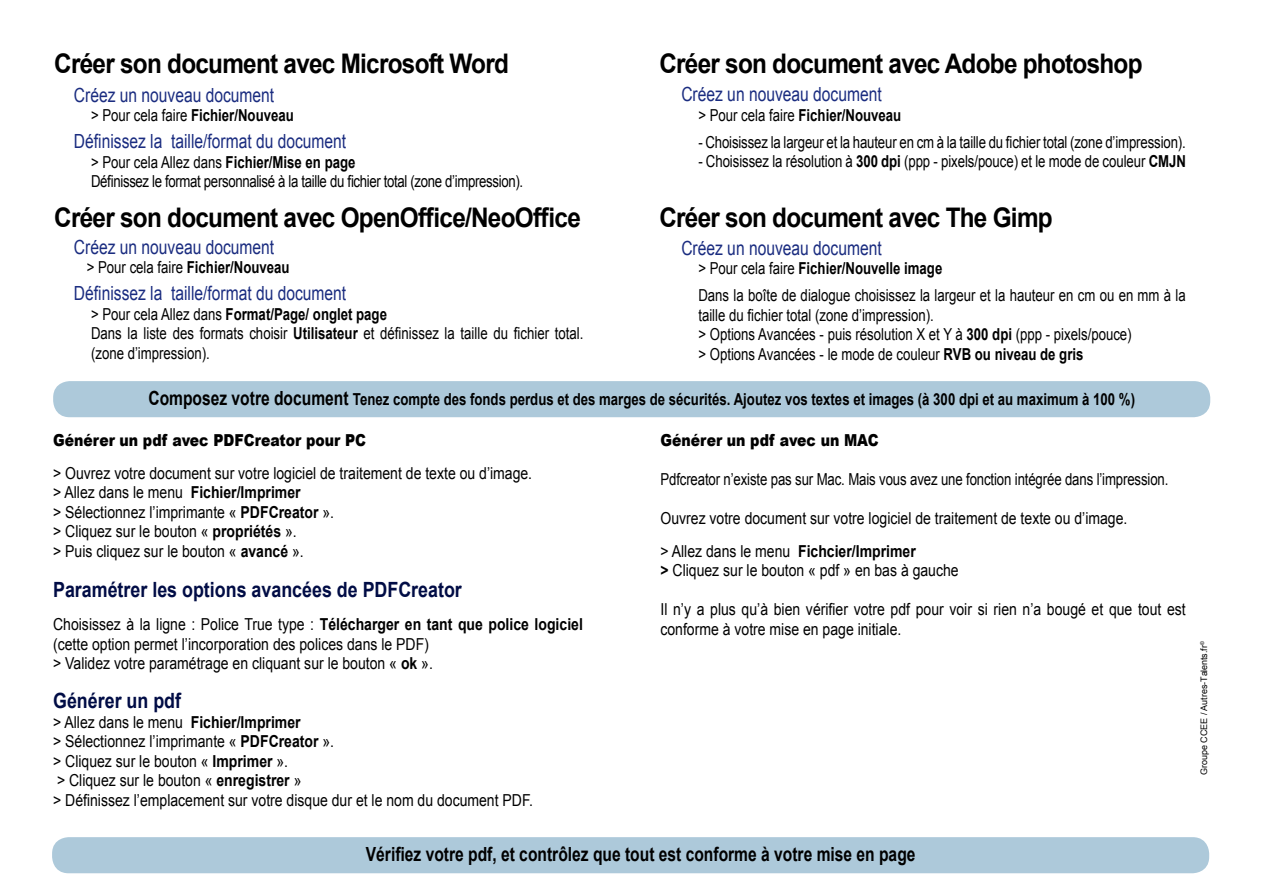
<style>
.page{position:relative;width:1263px;height:893px;background:#fff}
.page>*{position:absolute;margin:0;border:0;box-sizing:border-box;transform-origin:0 0}
.t1{font:700 27px "Arial";letter-spacing:-.03em;color:#000;scale:.9 1}
.t2{font:700 21px "Arial";color:#000c45;scale:.85 1}
.t3{font:19.5px "Arial";color:#1a2c80;scale:.8 1}
.t4{font:700 19.5px "Arial";color:#000;scale:.8 1}
.t5{font:16.5px/19.5px "Arial";color:#000;scale:.85 1}
.t6{font:16.5px/19.5px "Arial";color:#000;scale:.8 1}
.t7{font:700 16.5px "Arial";color:#000;scale:.8 1}
.t8{font:16.5px/19.5px "Arial";letter-spacing:-.025em;color:#000;scale:.8 1}
.t9{font:900 16.5px "Arial";color:#000;scale:.85 1}
.t10{font:9px "Arial";color:#000}
.s1{font-weight:400}
.s2{font-weight:700}
.s3{font-size:19.5px}
</style>
<div class="page">
<div style="left:53px;top:381px;width:1157px;height:36px;background:#adc9da;border-radius:16px"></div>
<div style="left:52px;top:837px;width:1157px;height:36px;background:#adc9da;border-radius:16px"></div>
<h1 class="t1" style="left:54px;top:45px;width:507px">Créer son document avec Microsoft Word</h1>
<h1 class="t1" style="left:659px;top:45px;width:538px">Créer son document avec Adobe photoshop</h1>
<p class="t3" style="left:681px;top:81px;width:252px">Créez un nouveau document</p>
<p class="t7" style="left:698px;top:103px;width:255px"><span class="s1">&gt; Pour cela faire</span> Fichier/Nouveau</p>
<p class="t6" style="left:698px;top:132px;width:611px">- Choisissez la largeur et la hauteur en cm à la taille du fichier total (zone d’impression).</p>
<p class="t6" style="left:698px;top:152px;width:611px">- Choisissez la résolution à <span class="s2">300 dpi</span> (ppp - pixels/pouce) et le mode de couleur <span class="s2">CMJN</span></p>
<p class="t3" style="left:74px;top:82px;width:252px">Créez un nouveau document</p>
<p class="t7" style="left:91px;top:104px;width:255px"><span class="s1">&gt; Pour cela faire</span> Fichier/Nouveau</p>
<p class="t3" style="left:74px;top:128px;width:342px">Définissez la taille/format du document</p>
<p class="t8" style="left:91px;top:152px;width:542px">&gt; Pour cela Allez dans <span class="s2">Fichier/Mise en page<br></span>Définissez le format personnalisé à la taille du fichier total (zone d’impression).</p>
<h1 class="t1" style="left:54px;top:198px;width:586px">Créer son document avec OpenOffice/NeoOffice</h1>
<h1 class="t1" style="left:659px;top:198px;width:439px">Créer son document avec The Gimp</h1>
<p class="t3" style="left:681px;top:235px;width:252px">Créez un nouveau document</p>
<p class="t6" style="left:698px;top:255px;width:611px;line-height:27px">&gt; Pour cela faire <span class="s2">Fichier/Nouvelle image<br></span>Dans la boîte de dialogue choisissez la largeur et la hauteur en cm ou en mm à la</p>
<p class="t6" style="left:698px;top:305px;width:543px">taille du fichier total (zone d’impression).<br>&gt; Options Avancées - puis résolution X et Y à <span class="s2">300 dpi</span> (ppp - pixels/pouce) &gt; Options Avancées - le mode de couleur <span class="s2">RVB ou niveau de gris</span></p>
<p class="t3" style="left:74px;top:234px;width:252px">Créez un nouveau document</p>
<p class="t7" style="left:87px;top:256px;width:255px"><span class="s1">&gt; Pour cela faire</span> Fichier/Nouveau</p>
<p class="t3" style="left:74px;top:280px;width:342px">Définissez la taille/format du document</p>
<p class="t6" style="left:91px;top:304px;width:617px">&gt; Pour cela Allez dans <span class="s2">Format/Page/ onglet page<br></span>Dans la liste des formats choisir <span class="s2">Utilisateur</span> et définissez la taille du fichier total. (zone d’impression).</p>
<p class="t7" style="left:148px;top:387px;width:1235px"><span class="s3">Composez votre document</span> Tenez compte des fonds perdus et des marges de sécurités. Ajoutez vos textes et images (à 300 dpi et au maximum à 100 %)</p>
<p class="t9" style="left:53px;top:428px;width:370px">Générer un pdf avec PDFCreator pour PC</p>
<p class="t5" style="left:53px;top:463px;width:565px">&gt; Ouvrez votre document sur votre logiciel de traitement de texte ou d’image. &gt; Allez dans le menu <span class="s2">Fichier/Imprimer<br></span>&gt; Sélectionnez l’imprimante « <span class="s2">PDFCreator</span> ».<br>&gt; Cliquez sur le bouton « <span class="s2">propriétés</span> ».<br>&gt; Puis cliquez sur le bouton « <span class="s2">avancé</span> ».</p>
<p class="t2" style="left:53px;top:575px;width:482px">Paramétrer les options avancées de PDFCreator</p>
<p class="t5" style="left:53px;top:615px;width:625px">Choisissez à la ligne : Police True type : <span class="s2">Télécharger en tant que police logiciel </span>(cette option permet l’incorporation des polices dans le PDF)<br>&gt; Validez votre paramétrage en cliquant sur le bouton « <span class="s2">ok</span> ».</p>
<p class="t2" style="left:53px;top:686px;width:152px">Générer un pdf</p>
<p class="t5" style="left:53px;top:712px;width:566px">&gt; Allez dans le menu <span class="s2">Fichier/Imprimer<br></span>&gt; Sélectionnez l’imprimante « <span class="s2">PDFCreator</span> ».<br>&gt; Cliquez sur le bouton « <span class="s2">Imprimer</span> ».<br>&gt; Cliquez sur le bouton « <span class="s2">enregistrer</span> »<br>&gt; Définissez l’emplacement sur votre disque dur et le nom du document PDF.</p>
<p class="t9" style="left:660px;top:428px;width:258px">Générer un pdf avec un MAC</p>
<p class="t6" style="left:660px;top:469px;width:636px">Pdfcreator n’existe pas sur Mac. Mais vous avez une fonction intégrée dans l’impression.</p>
<p class="t5" style="left:660px;top:501px;width:551px;line-height:33px">Ouvrez votre document sur votre logiciel de traitement de texte ou d’image. &gt; Allez dans le menu <span class="s2">Fichcier/Imprimer</span></p>
<p class="t5" style="left:660px;top:560px;width:352px"><span class="s2">&gt;</span> Cliquez sur le bouton « pdf » en bas à gauche</p>
<p class="t5" style="left:660px;top:600px;width:619px">Il n’y a plus qu’à bien vérifier votre pdf pour voir si rien n’a bougé et que tout est conforme à votre mise en page initiale.</p>
<p class="t10" style="left:1198px;top:775px;width:136px;rotate:-90deg">Groupe CCEE / Autres-Talents.fr<sup>©</sup></p>
<p class="t4" style="left:366px;top:840px;width:689px">Vérifiez votre pdf, et contrôlez que tout est conforme à votre mise en page</p>
</div>
